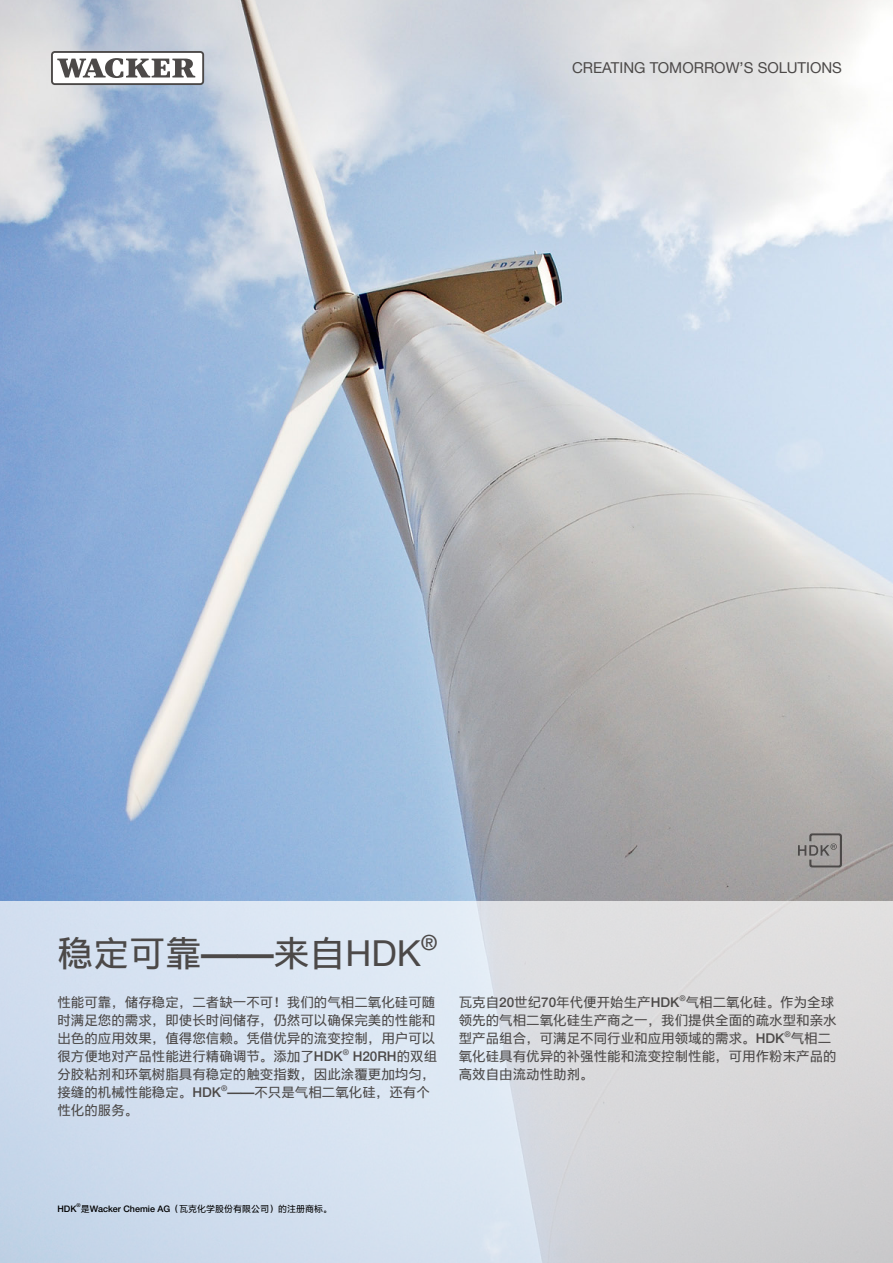
<style>
.page{position:relative;width:893px;height:1263px;background:#fff}
.page>*{position:absolute;margin:0;border:0;box-sizing:border-box;transform-origin:0 0}
.t1{font:36px "M Ying Hei PRC W5";color:#4c4948}
.t2{font:21px "M Ying Hei PRC W5";color:#4c4948}
.t3{font:15px "Neue Helveticafor WACKER 55";color:#4c4948}
.t4{font:13.5px/18px "M Ying Hei PRC W5";color:#4c4948}
.t5{font:9px "M Ying Hei PRC W5";color:#000}
.t6{font:5.25px "M Ying Hei PRC W5";color:#000}
.s1{font-family:"M Ying Hei PRC W4"}
</style>
<div class="page">
<img style="left:0;top:0;width:893px;height:901px">
<svg style="left:0;top:901px;width:893px;height:362px;background:#d6dde6"></svg>
<svg style="left:51px;top:51px;width:153px;height:34px"></svg>
<div style="left:53px;top:53px;width:149px;height:30px;background:#fff;border-radius:2px"></div>
<svg style="left:57px;top:58px;width:138px;height:20px"></svg>
<svg style="left:798px;top:833px;width:44px;height:34px"></svg>
<p class="t3" style="left:572px;top:59px;width:271px">CREATING TOMORROW’S SOLUTIONS</p>
<h1 class="t1" style="left:57px;top:932px;width:365px">稳定可靠——来自<span class="s1">HDK</span></h1>
<h2 class="t2" style="left:421px;top:930px;width:18px">®</h2>
<p class="t4" style="left:57px;top:993px;width:381px">性能可靠，储存稳定，二者缺一不可！我们的气相二氧化硅可随时满足您的需求，即使长时间储存，仍然可以确保完美的性能和出色的应用效果，值得您信赖。凭借优异的流变控制，用户可以很方便地对产品性能进行精确调节。添加了HDK<sup>®</sup> H20RH的双组分胶粘剂和环氧树脂具有稳定的触变指数，因此涂覆更加均匀，接缝的机械性能稳定。HDK<sup>®</sup>——不只是气相二氧化硅，还有个性化的服务。</p>
<p class="t4" style="left:459px;top:993px;width:380px">瓦克自20世纪70年代便开始生产HDK<sup>®</sup>气相二氧化硅。作为全球领先的气相二氧化硅生产商之一，我们提供全面的疏水型和亲水型产品组合，可满足不同行业和应用领域的需求。HDK<sup>®</sup>气相二氧化硅具有优异的补强性能和流变控制性能，可用作粉末产品的高效自由流动性助剂。</p>
<p class="t5" style="left:57px;top:1203px;width:21px">HDK</p>
<p class="t6" style="left:77px;top:1202px;width:6px">®</p>
<p class="t5" style="left:81px;top:1203px;width:253px">是Wacker Chemie AG（瓦克化学股份有限公司）的注册商标。</p>
</div>
